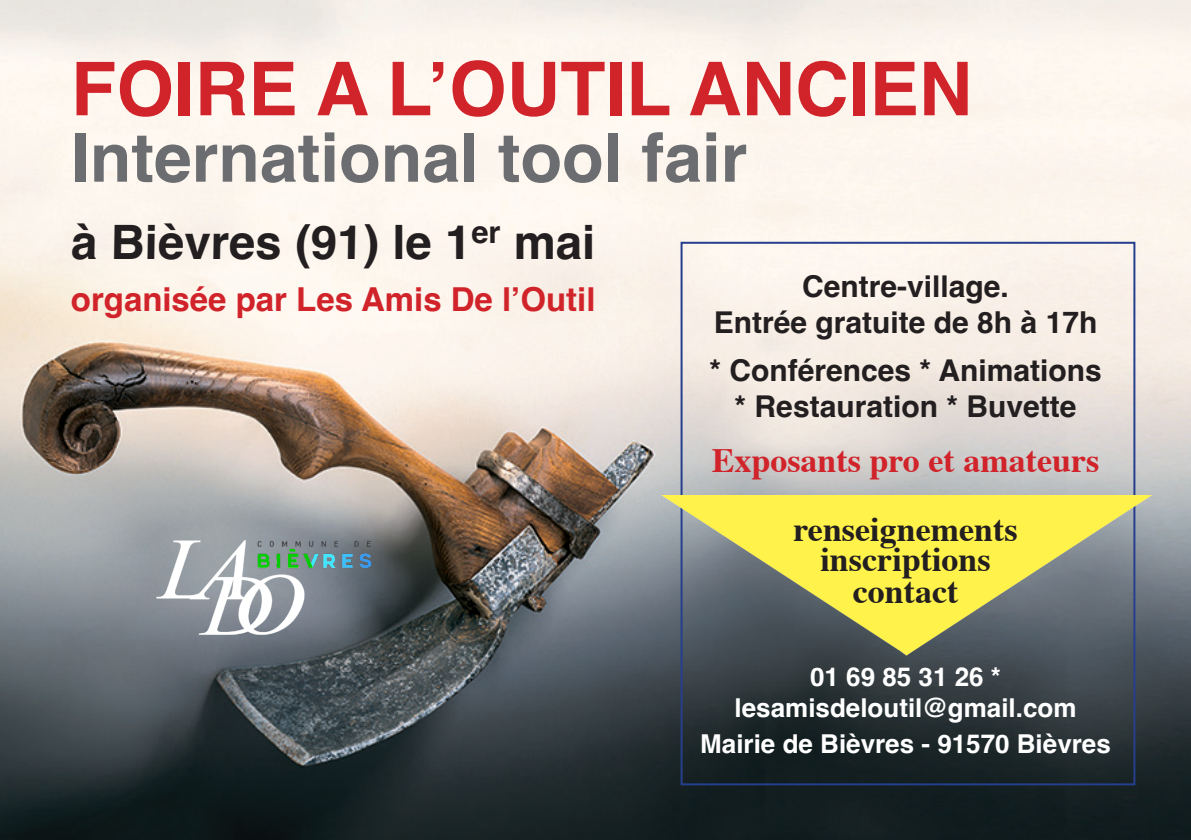
<style>
.page{position:relative;width:1191px;height:840px;background:#fff}
.page>*{position:absolute;margin:0;border:0;box-sizing:border-box;transform-origin:0 0}
.t1{font:700 74.2px "Helvetica";color:#d1232a}
.t2{font:700 68px "Helvetica";color:#6c6d70}
.t3{font:700 47.4px "Helvetica";color:#231f20}
.t4{font:700 34px "Times";color:#231f20}
.t5{font:700 34px "Times";color:#d1232a}
.t6{font:700 33px "Helvetica";color:#d1232a}
.t7{font:700 30px "Helvetica";color:#231f20}
.t8{font:700 26px "Helvetica";color:#fff}
</style>
<div class="page">
<img style="left:0;top:0;width:1191px;height:839px">
<div style="left:680px;top:242px;width:455px;height:542px;border:2px solid #253f8e"></div>
<img style="left:654px;top:495px;width:511px;height:162px">
<img style="left:315px;top:538px;width:62px;height:32px">
<img style="left:122px;top:497px;width:193px;height:187px">
<p class="t1" style="left:71px;top:44px;width:903px">FOIRE A L’OUTIL ANCIEN</p>
<p class="t2" style="left:71px;top:116px;width:678px">International tool fair</p>
<p class="t3" style="left:71px;top:213px;width:526px">à Bièvres (91) le 1<sup>er</sup> mai</p>
<p class="t6" style="left:71px;top:279px;width:526px">organisée par Les Amis De l’Outil</p>
<p class="t7" style="left:802px;top:268px;width:208px">Centre-village.</p>
<p class="t7" style="left:714px;top:304px;width:385px">Entrée gratuite de 8h à 17h</p>
<p class="t7" style="left:709px;top:351px;width:394px">* Conférences * Animations</p>
<p class="t7" style="left:734px;top:387px;width:343px">* Restauration * Buvette</p>
<p class="t5" style="left:711px;top:427px;width:389px">Exposants pro et amateurs</p>
<p class="t4" style="left:793px;top:496px;width:226px">renseignements</p>
<p class="t4" style="left:820px;top:526px;width:172px">inscriptions</p>
<p class="t4" style="left:852px;top:558px;width:107px">contact</p>
<p class="t8" style="left:810px;top:660px;width:192px">01 69 85 31 26 *</p>
<p class="t8" style="left:734px;top:691px;width:343px">lesamisdeloutil@gmail.com</p>
<p class="t8" style="left:700px;top:727px;width:412px">Mairie de Bièvres - 91570 Bièvres</p>
</div>
